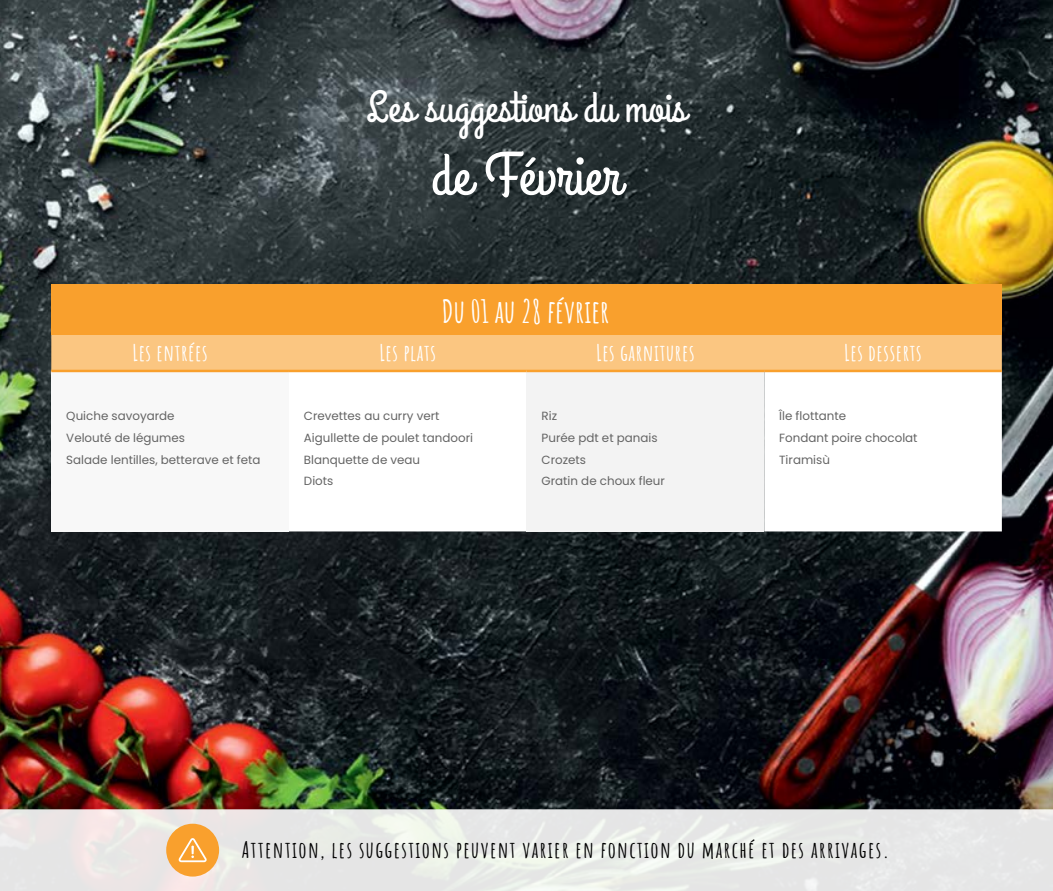
<style>
.page{position:relative;width:1053px;height:891px;background:#fff}
.page>*{position:absolute;margin:0;border:0;box-sizing:border-box;transform-origin:0 0}
.t1{font:60px "Grand Hotel";color:#fff}
.t2{font:43.75px "Grand Hotel";color:#fff}
.t3{font:700 31.25px "Amatic SC";color:#fff}
.t4{font:700 22.5px "Amatic SC";letter-spacing:.06em;color:#000}
.t5{font:700 22.5px "Amatic SC";letter-spacing:.025em;color:#fff}
.t6{font:11.88px/21.8px "Poppins";color:#646464}
</style>
<div class="page">
<img style="left:0;top:0;width:1052px;height:809px">
<svg style="left:0;top:809px;width:1052px;height:82px;background:#e7e7e6"></svg>
<div style="left:166px;top:824px;width:53px;height:52px;background:#f9a02d;border-radius:50%"></div>
<svg style="left:178px;top:838px;width:29px;height:24px"></svg>
<div style="left:51px;top:334px;width:950px;height:36px;background:#fbc681"></div>
<div style="left:51px;top:371px;width:238px;height:160px;background:#f8f8f8"></div>
<svg style="left:289px;top:372px;width:712px;height:159px"></svg>
<div style="left:526px;top:371px;width:238px;height:160px;background:#f3f3f3"></div>
<hr style="left:51px;top:370px;width:238px;height:2px;background:#f9a02d">
<hr style="left:289px;top:370px;width:237px;height:2px;background:#f9a02d">
<hr style="left:526px;top:370px;width:238px;height:2px;background:#f9a02d">
<hr style="left:764px;top:370px;width:237px;height:2px;background:#f9a02d">
<div style="left:51px;top:284px;width:950px;height:50px;background:#f9a02d"></div>
<h2 class="t2" style="left:366px;top:80px;width:322px">Les suggestions du mois</h2>
<h1 class="t1" style="left:431px;top:137px;width:191px">de Février</h1>
<h3 class="t3" style="left:442px;top:287px;width:169px">Du 01 au 28 février</h3>
<h3 class="t5" style="left:132px;top:336px;width:77px">Les entrées</h3>
<h3 class="t5" style="left:379px;top:336px;width:58px">Les plats</h3>
<h3 class="t5" style="left:596px;top:336px;width:100px">Les garnitures</h3>
<h3 class="t5" style="left:844px;top:336px;width:79px">Les desserts</h3>
<p class="t6" style="left:66px;top:405px;width:196px">Quiche savoyarde<br>Velouté de légumes<br>Salade lentilles, betterave et feta</p>
<p class="t6" style="left:304px;top:405px;width:171px">Crevettes au curry vert<br>Aigullette de poulet tandoori<br>Blanquette de veau<br>Diots</p>
<p class="t6" style="left:541px;top:405px;width:125px">Riz<br>Purée pdt et panais<br>Crozets<br>Gratin de choux fleur</p>
<p class="t6" style="left:779px;top:405px;width:140px">Île flottante<br>Fondant poire chocolat<br>Tiramisù</p>
<h3 class="t4" style="left:242px;top:832px;width:649px">Attention, les suggestions peuvent varier en fonction du marché et des arrivages.</h3>
</div>
